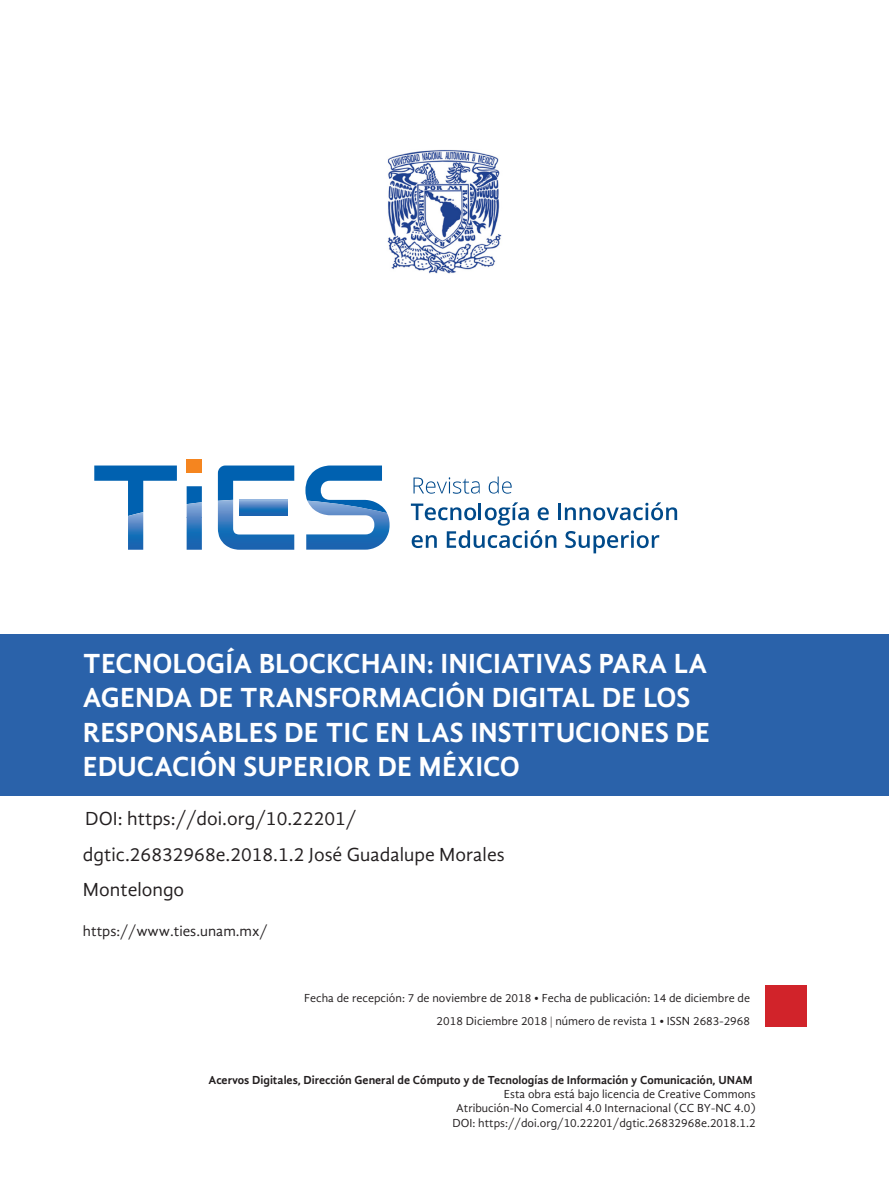
<style>
.page{position:relative;width:889px;height:1191px;background:#fff}
.page>*{position:absolute;margin:0;border:0;box-sizing:border-box;transform-origin:0 0}
.t1{font:700 28.5px/34.2px "Gandhi Sans";color:#fff}
.t2{font:19.5px/35.4px "Gandhi Sans";color:#231f20}
.t3{font:15px "Gandhi Sans";color:#231f20}
.t4{font:12px/14.4px "Gandhi Sans";color:#231f20;text-align:right}
.s1{font-family:"Times New Roman"}
.s2{font-weight:700}
</style>
<div class="page">
<img style="left:387px;top:150px;width:115px;height:124px">
<div style="left:0;top:634px;width:889px;height:161px;background:#2a62aa"></div>
<svg style="left:413px;top:477px;width:66px;height:17px"></svg>
<svg style="left:489px;top:476px;width:22px;height:17px"></svg>
<div style="left:187px;top:459px;width:15px;height:14px;background:#f5851f"></div>
<svg style="left:94px;top:465px;width:83px;height:85px"></svg>
<svg style="left:187px;top:486px;width:15px;height:64px"></svg>
<svg style="left:218px;top:465px;width:76px;height:85px"></svg>
<svg style="left:239px;top:500px;width:48px;height:15px"></svg>
<svg style="left:305px;top:465px;width:84px;height:84px"></svg>
<hr style="left:558px;top:503px;width:3px;height:17px;background:#004a8a">
<svg style="left:565px;top:502px;width:112px;height:18px"></svg>
<svg style="left:411px;top:502px;width:145px;height:46px"></svg>
<svg style="left:565px;top:530px;width:94px;height:23px"></svg>
<div style="left:765px;top:985px;width:41px;height:41px;background:#d1232a"></div>
<hr style="left:478px;top:503px;width:3px;height:17px;background:#004a8a">
<p class="t1" style="left:83px;top:646px;width:628px">TECNOLOGÍA BLOCKCHAIN: INICIATIVAS PARA LA AGENDA DE TRANSFORMACIÓN DIGITAL DE LOS RESPONSABLES DE TIC EN LAS INSTITUCIONES DE EDUCACIÓN SUPERIOR DE MÉXICO</p>
<h2 class="t2" style="left:83px;top:800px;width:423px">DOI: https://doi.org/10.22201/ dgtic.26832968e.2018.1.2 José Guadalupe Morales<br>Montelongo</h2>
<p class="t3" style="left:83px;top:922px;width:186px">https://www.ties.unam.mx/</p>
<p class="t4" style="left:304px;top:986px;width:447px;line-height:23.4px">Fecha de recepción: 7 de noviembre de 2018 • Fecha de publicación: 14 de diciembre de<br>2018 Diciembre 2018 <span class="s1">|</span> número de revista 1 • ISSN 2683-2968</p>
<p class="t4" style="left:209px;top:1072px;width:548px"><span class="s2">Acervos Digitales, Dirección General de Cómputo y de Tecnologías de Información y Comunicación, UNAM </span>Esta obra está bajo licencia de Creative Commons<br>Atribución-No Comercial 4.0 Internacional (CC BY-NC 4.0)<br>DOI: https://doi.org/10.22201/dgtic.26832968e.2018.1.2</p>
</div>
